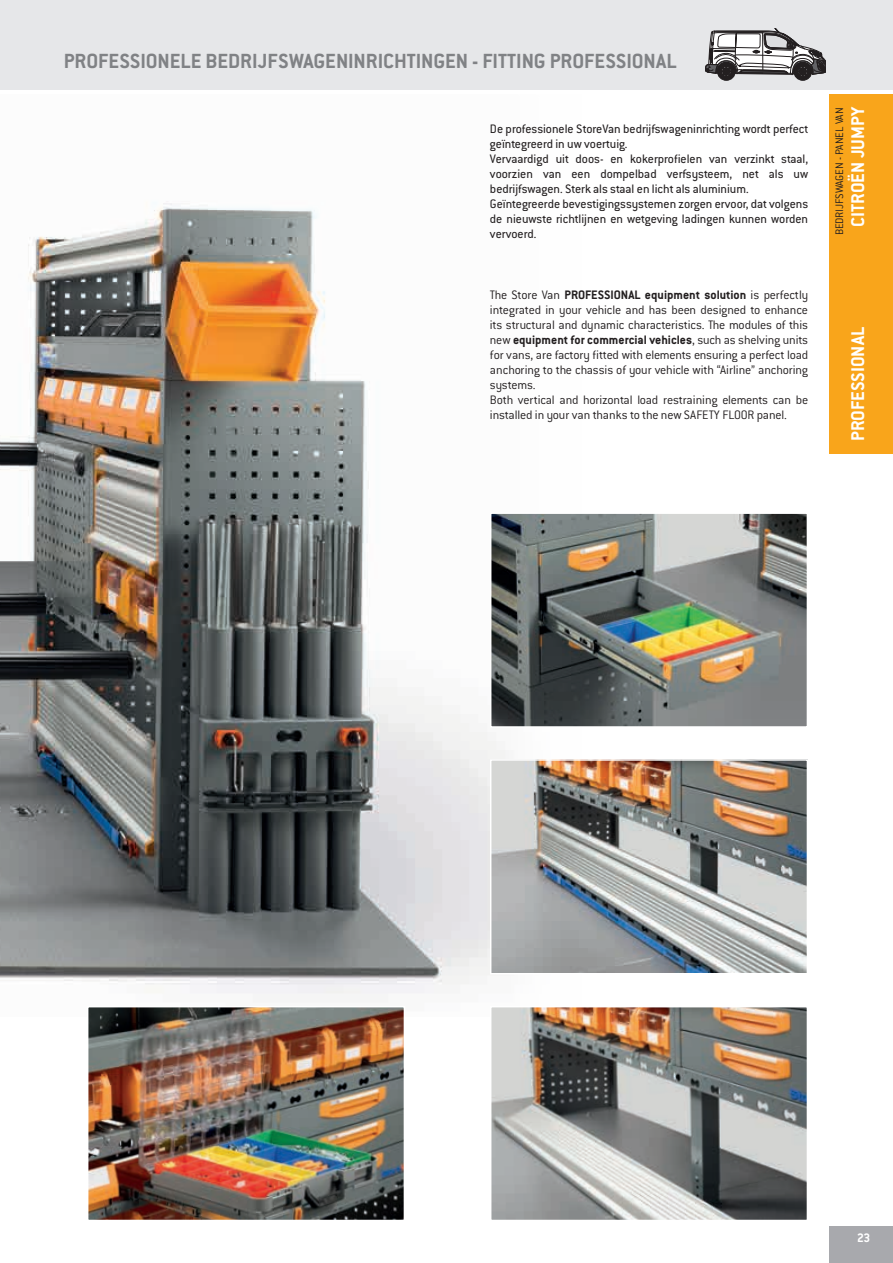
<style>
.page{position:relative;width:893px;height:1263px;background:#fff}
.page>*{position:absolute;margin:0;border:0;box-sizing:border-box;transform-origin:0 0}
.t1{font:700 22.5px "Conduit ITC Pro";color:#808285}
.t2{font:700 20.25px "Conduit ITC Pro";color:#fff}
.t3{font:300 13.5px/15px "Conduit ITC Pro";letter-spacing:-.015em;color:#231f20}
.t4{font:13.5px/15px "Conduit ITC Pro";color:#231f20}
.t5{font:700 13.5px "Conduit ITC Pro";color:#fff}
.t6{font:300 12px "Conduit ITC Pro";letter-spacing:-.005em;color:#231f20}
.s1{font-weight:700}
</style>
<div class="page">
<div style="left:0;top:0;width:893px;height:90px;background:#e6e7e9"></div>
<img style="left:0;top:201px;width:506px;height:793px">
<img style="left:493px;top:1009px;width:312px;height:209px">
<div style="left:490px;top:1006px;width:318px;height:215px;border:2px solid #fff"></div>
<img style="left:90px;top:1009px;width:312px;height:209px">
<div style="left:87px;top:1006px;width:318px;height:215px;border:2px solid #fff"></div>
<img style="left:493px;top:762px;width:312px;height:209px">
<div style="left:490px;top:759px;width:318px;height:215px;border:2px solid #fff"></div>
<img style="left:493px;top:515px;width:312px;height:210px">
<div style="left:490px;top:512px;width:318px;height:216px;border:2px solid #fff"></div>
<div style="left:717px;top:62px;width:18px;height:18px;background:#231f20;border-radius:50%"></div>
<div style="left:717px;top:62px;width:18px;height:18px;border:1px solid #231f20;border-radius:50%"></div>
<div style="left:718px;top:63px;width:16px;height:16px;border:1px solid #231f20;border-radius:50%"></div>
<div style="left:720px;top:65px;width:13px;height:13px;border:1px solid #231f20;border-radius:50%"></div>
<div style="left:794px;top:62px;width:18px;height:18px;background:#231f20;border-radius:50%"></div>
<div style="left:794px;top:62px;width:18px;height:18px;border:1px solid #231f20;border-radius:50%"></div>
<div style="left:795px;top:63px;width:16px;height:16px;border:1px solid #231f20;border-radius:50%"></div>
<div style="left:796px;top:65px;width:13px;height:13px;border:1px solid #231f20;border-radius:50%"></div>
<svg style="left:705px;top:28px;width:121px;height:49px"></svg>
<div style="left:829px;top:1226px;width:64px;height:37px;background:#a8a9ad"></div>
<div style="left:829px;top:94px;width:64px;height:360px;background:#f9a51b"></div>
<h1 class="t1" style="left:64px;top:48px;width:614px">PROFESSIONELE BEDRIJFSWAGENINRICHTINGEN - FITTING PROFESSIONAL</h1>
<p class="t4" style="left:490px;top:122px;width:320px">De professionele StoreVan bedrijfswageninrichting wordt perfect geïntegreerd in uw voertuig.<br>Vervaardigd uit doos- en kokerprofielen van verzinkt staal, voorzien van een dompelbad verfsysteem, net als uw bedrijfswagen. Sterk als staal en licht als aluminium.<br>Geïntegreerde bevestigingssystemen zorgen ervoor, dat volgens de nieuwste richtlijnen en wetgeving ladingen kunnen worden vervoerd.</p>
<p class="t3" style="left:490px;top:288px;width:320px">The Store Van <span class="s1">PROFESSIONAL equipment solution</span> is perfectly integrated in your vehicle and has been designed to enhance its structural and dynamic characteristics. The modules of this new <span class="s1">equipment for commercial vehicles</span>, such as shelving units for vans, are factory fitted with elements ensuring a perfect load anchoring to the chassis of your vehicle with “Airline” anchoring systems.<br>Both vertical and horizontal load restraining elements can be installed in your van thanks to the new SAFETY FLOOR panel.</p>
<h2 class="t2" style="left:846px;top:227px;width:122px;rotate:-90deg">CITROËN JUMPY</h2>
<p class="t6" style="left:833px;top:235px;width:129px;rotate:-90deg">BEDRIJFSWAGEN - PANEL VAN</p>
<h2 class="t2" style="left:846px;top:441px;width:116px;rotate:-90deg">PROFESSIONAL</h2>
<p class="t5" style="left:857px;top:1229px;width:15px">23</p>
</div>
